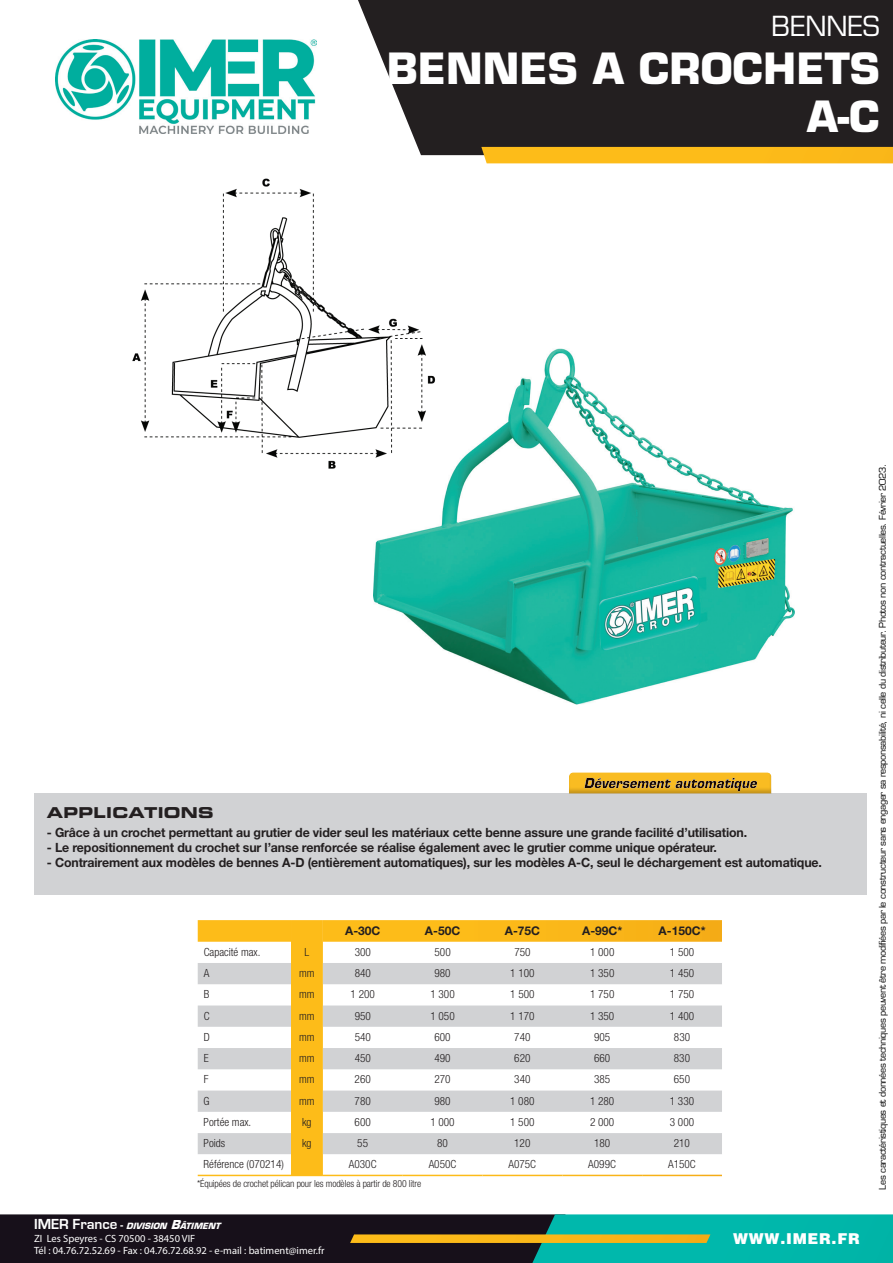
<style>
.page{position:relative;width:893px;height:1263px;background:#fff}
.page>*{position:absolute;margin:0;border:0;box-sizing:border-box;transform-origin:0 0}
.t1{font:700 42px/48px "Eurostile LT Std";color:#fff;text-align:right}
.t2{font:27px "Eurostile LT Std";color:#fff}
.t3{font:15px "Eurostile LT Std Bold Ex 2";letter-spacing:.02em;color:#231f20}
.t4{font:900 15px "Helvetica";letter-spacing:.05em;color:#fff}
.t5{font:700 12.75px "Helvetica Neue LT Std";letter-spacing:-.01em;color:#231f20}
.t6{font:700 12px "Helvetica Neue LT Std";color:#231f20}
.t7{font:300 condensed 11.25px "Helvetica Neue LT Std";color:#231f20}
.t8{font:10.5px/12.6px "Myriad Pro";color:#fff}
.t9{font:300 condensed 9.75px "Helvetica Neue LT Std";letter-spacing:-.01em;color:#231f20}
.t10{font:9px "Eurostile LT Std";letter-spacing:-.04em;color:#000}
.t11{font:italic 700 8.4px "Eurostile LT Std";color:#fff}
.s1{font-family:"Eurostile";font-style:normal;font-size:15px}
.s2{font-family:"Eurostile";font-style:normal;font-size:12px}
.s3{font-size:12px}
</style>
<div class="page">
<svg style="left:0;top:1214px;width:893px;height:49px;background:#20584f"></svg>
<svg style="left:284px;top:0;width:609px;height:155px;fill:#231f20"></svg>
<div style="left:481px;top:147px;width:412px;height:16px;background:#fdbc19"></div>
<img style="left:55px;top:40px;width:261px;height:94px">
<img style="left:374px;top:348px;width:420px;height:356px">
<div style="left:34px;top:794px;width:832px;height:101px;background:#d1d2d4"></div>
<div style="left:569px;top:771px;width:205px;height:24px;background:#231f20;opacity:.25"></div>
<svg style="left:198px;top:920px;width:524px;height:255px"></svg>
<svg style="left:198px;top:963px;width:524px;height:191px;fill:#d2d2d4"></svg>
<img style="left:132px;top:178px;width:314px;height:295px">
<h2 class="t2" style="left:772px;top:10px;width:110px">BENNES</h2>
<h1 class="t1" style="left:387px;top:45px;width:495px">BENNES A CROCHETS<br>A-C</h1>
<p class="t3" style="left:47px;top:802px;width:169px">APPLICATIONS</p>
<p class="t5" style="left:47px;top:824px;width:702px">- Grâce à un crochet permettant au grutier de vider seul les matériaux cette benne assure une grande facilité d’utilisation.</p>
<p class="t5" style="left:47px;top:839px;width:672px">- Le repositionnement du crochet sur l’anse renforcée se réalise également avec le grutier comme unique opérateur.</p>
<p class="t5" style="left:47px;top:854px;width:777px">- Contrairement aux modèles de bennes A-D (entièrement automatiques), sur les modèles A-C, seul le déchargement est automatique.</p>
<p class="t6" style="left:345px;top:923px;width:37px">A-30C</p>
<p class="t6" style="left:425px;top:923px;width:37px">A-50C</p>
<p class="t6" style="left:505px;top:923px;width:37px">A-75C</p>
<p class="t6" style="left:582px;top:923px;width:42px">A-99C*</p>
<p class="t6" style="left:659px;top:923px;width:48px">A-150C*</p>
<p class="t7" style="left:204px;top:945px;width:58px">Capacité max.</p>
<p class="t7" style="left:305px;top:945px;width:6px">L</p>
<p class="t7" style="left:355px;top:945px;width:18px">300</p>
<p class="t7" style="left:434px;top:945px;width:18px">500</p>
<p class="t7" style="left:514px;top:945px;width:18px">750</p>
<p class="t7" style="left:590px;top:945px;width:26px">1 000</p>
<p class="t7" style="left:670px;top:945px;width:26px">1 500</p>
<p class="t7" style="left:204px;top:966px;width:7px">A</p>
<p class="t7" style="left:299px;top:966px;width:17px">mm</p>
<p class="t7" style="left:355px;top:966px;width:18px">840</p>
<p class="t7" style="left:434px;top:966px;width:18px">980</p>
<p class="t7" style="left:510px;top:966px;width:26px">1 100</p>
<p class="t7" style="left:590px;top:966px;width:26px">1 350</p>
<p class="t7" style="left:670px;top:966px;width:26px">1 450</p>
<p class="t7" style="left:204px;top:988px;width:7px">B</p>
<p class="t7" style="left:299px;top:988px;width:17px">mm</p>
<p class="t7" style="left:351px;top:988px;width:26px">1 200</p>
<p class="t7" style="left:430px;top:988px;width:26px">1 300</p>
<p class="t7" style="left:510px;top:988px;width:26px">1 500</p>
<p class="t7" style="left:590px;top:988px;width:26px">1 750</p>
<p class="t7" style="left:670px;top:988px;width:26px">1 750</p>
<p class="t7" style="left:204px;top:1009px;width:7px">C</p>
<p class="t7" style="left:299px;top:1009px;width:17px">mm</p>
<p class="t7" style="left:355px;top:1009px;width:18px">950</p>
<p class="t7" style="left:430px;top:1009px;width:26px">1 050</p>
<p class="t7" style="left:510px;top:1009px;width:26px">1 170</p>
<p class="t7" style="left:590px;top:1009px;width:26px">1 350</p>
<p class="t7" style="left:670px;top:1009px;width:26px">1 400</p>
<p class="t7" style="left:204px;top:1030px;width:8px">D</p>
<p class="t7" style="left:299px;top:1030px;width:17px">mm</p>
<p class="t7" style="left:355px;top:1030px;width:18px">540</p>
<p class="t7" style="left:434px;top:1030px;width:18px">600</p>
<p class="t7" style="left:514px;top:1030px;width:18px">740</p>
<p class="t7" style="left:594px;top:1030px;width:18px">905</p>
<p class="t7" style="left:674px;top:1030px;width:18px">830</p>
<p class="t7" style="left:204px;top:1052px;width:6px">E</p>
<p class="t7" style="left:299px;top:1052px;width:17px">mm</p>
<p class="t7" style="left:355px;top:1052px;width:18px">450</p>
<p class="t7" style="left:434px;top:1052px;width:18px">490</p>
<p class="t7" style="left:514px;top:1052px;width:18px">620</p>
<p class="t7" style="left:594px;top:1052px;width:18px">660</p>
<p class="t7" style="left:674px;top:1052px;width:18px">830</p>
<p class="t7" style="left:204px;top:1073px;width:6px">F</p>
<p class="t7" style="left:299px;top:1073px;width:17px">mm</p>
<p class="t7" style="left:355px;top:1073px;width:18px">260</p>
<p class="t7" style="left:434px;top:1073px;width:18px">270</p>
<p class="t7" style="left:514px;top:1073px;width:18px">340</p>
<p class="t7" style="left:594px;top:1073px;width:18px">385</p>
<p class="t7" style="left:674px;top:1073px;width:18px">650</p>
<p class="t7" style="left:204px;top:1094px;width:8px">G</p>
<p class="t7" style="left:299px;top:1094px;width:17px">mm</p>
<p class="t7" style="left:355px;top:1094px;width:18px">780</p>
<p class="t7" style="left:434px;top:1094px;width:18px">980</p>
<p class="t7" style="left:510px;top:1094px;width:26px">1 080</p>
<p class="t7" style="left:590px;top:1094px;width:26px">1 280</p>
<p class="t7" style="left:670px;top:1094px;width:26px">1 330</p>
<p class="t7" style="left:204px;top:1115px;width:49px">Portée max.</p>
<p class="t7" style="left:302px;top:1115px;width:11px">kg</p>
<p class="t7" style="left:355px;top:1115px;width:18px">600</p>
<p class="t7" style="left:430px;top:1115px;width:26px">1 000</p>
<p class="t7" style="left:510px;top:1115px;width:26px">1 500</p>
<p class="t7" style="left:590px;top:1115px;width:26px">2 000</p>
<p class="t7" style="left:670px;top:1115px;width:26px">3 000</p>
<p class="t7" style="left:204px;top:1137px;width:23px">Poids</p>
<p class="t7" style="left:302px;top:1137px;width:11px">kg</p>
<p class="t7" style="left:357px;top:1137px;width:12px">55</p>
<p class="t7" style="left:437px;top:1137px;width:12px">80</p>
<p class="t7" style="left:514px;top:1137px;width:18px">120</p>
<p class="t7" style="left:594px;top:1137px;width:18px">180</p>
<p class="t7" style="left:674px;top:1137px;width:18px">210</p>
<p class="t7" style="left:204px;top:1158px;width:82px">Référence (070214)</p>
<p class="t7" style="left:349px;top:1158px;width:29px">A030C</p>
<p class="t7" style="left:429px;top:1158px;width:29px">A050C</p>
<p class="t7" style="left:508px;top:1158px;width:29px">A075C</p>
<p class="t7" style="left:588px;top:1158px;width:29px">A099C</p>
<p class="t7" style="left:668px;top:1158px;width:29px">A150C</p>
<p class="t9" style="left:197px;top:1178px;width:226px">*Équipées de crochet pélican pour les modèles à partir de 800 litre</p>
<p class="t11" style="left:34px;top:1221px;width:188px"><span class="s1">IMER France</span> <span class="s2">-</span> DIVISION <span class="s3">B</span>ÂTIMENT</p>
<p class="t8" style="left:34px;top:1232px;width:292px">ZI Les Speyres - CS 70500 - 38450 VIF<br>Tél : 04.76.72.52.69 - Fax : 04.76.72.68.92 - e-mail : batiment@imer.fr</p>
<p class="t4" style="left:733px;top:1229px;width:128px">WWW.IMER.FR</p>
<p class="t10" style="left:877px;top:1189px;width:727px;rotate:-90deg">Les caractéristiques et données techniques peuvent être modifiées par le constructeur sans engager sa responsabilité, ni celle du distributeur. Photos non contractuelles. Février 2023.</p>
</div>
